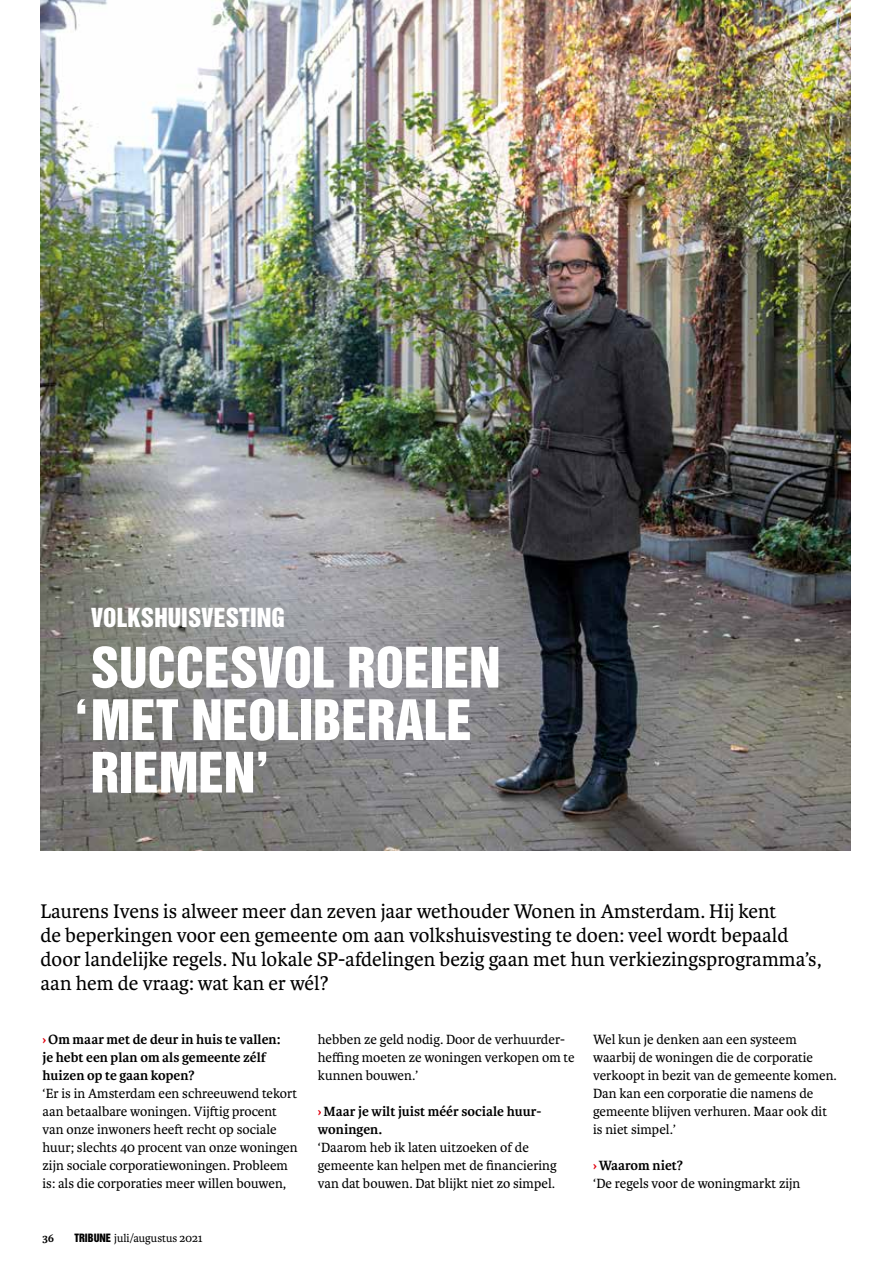
<style>
.page{position:relative;width:893px;height:1263px;background:#fff}
.page>*{position:absolute;margin:0;border:0;box-sizing:border-box;transform-origin:0 0}
.t1{font:51px "Helvetica Inserat LT Std";color:#fff}
.t2{font:24px "Helvetica Inserat LT Std";letter-spacing:.005em;color:#fff}
.t3{font:21px/24px "Karmina";color:#000}
.t4{font:14.25px/18px "Karmina";color:#000}
.t5{font:700 14.25px/18px "Karmina";color:#000}
.t6{font:12px "Karmina";color:#000}
.t7{font:700 12px "Karmina";color:#000}
.s1{color:#e30613}
.s2{font-weight:700;color:#e30613}
.s3{font-weight:700}
.s4{font-family:"Helvetica Inserat LT Std";font-size:10.5px}
</style>
<div class="page">
<img style="left:40px;top:0;width:810px;height:850px">
<h2 class="t2" style="left:91px;top:603px;width:195px">VOLKSHUISVESTING</h2>
<h1 class="t1" style="left:91px;top:637px;width:411px">SUCCESVOL ROEIEN</h1>
<h1 class="t1" style="left:74px;top:689px;width:399px">‘MET NEOLIBERALE</h1>
<h1 class="t1" style="left:91px;top:742px;width:180px">RIEMEN’</h1>
<p class="t3" style="left:40px;top:899px;width:783px">Laurens Ivens is alweer meer dan zeven jaar wethouder Wonen in Amsterdam. Hij kent<br>de beperkingen voor een gemeente om aan volkshuisvesting te doen: veel wordt bepaald door landelijke regels. Nu lokale SP-afdelingen bezig gaan met hun verkiezingsprogramma’s, aan hem de vraag: wat kan er wél?</p>
<p class="t4" style="left:318px;top:1031px;width:258px">hebben ze geld nodig. Door de verhuurder&shy;heffing moeten ze woningen verkopen om te kunnen bouwen.’</p>
<p class="t5" style="left:318px;top:1103px;width:225px"><span class="s1">›</span>Maar je wilt juist méér sociale huur&shy;woningen.</p>
<p class="t4" style="left:318px;top:1139px;width:240px">‘Daarom heb ik laten uitzoeken of de gemeente kan helpen met de financiering van dat bouwen. Dat blijkt niet zo simpel.</p>
<p class="t5" style="left:43px;top:1031px;width:240px"><span class="s1">›</span>Om maar met de deur in huis te vallen: je hebt een plan om als gemeente zélf huizen op te gaan kopen?</p>
<p class="t4" style="left:43px;top:1085px;width:257px">‘Er is in Amsterdam een schreeuwend tekort aan betaalbare woningen. Vijftig procent van onze inwoners heeft recht op sociale huur; slechts 40 procent van onze woningen zijn sociale corporatiewoningen. Probleem is: als die corporaties meer willen bouwen,</p>
<p class="t4" style="left:593px;top:1031px;width:245px">Wel kun je denken aan een systeem waarbij de woningen die de corporatie verkoopt in bezit van de gemeente komen.<br>Dan kan een corporatie die namens de gemeente blijven verhuren. Maar ook dit is niet simpel.’</p>
<p class="t4" style="left:593px;top:1157px;width:209px"><span class="s2">›</span><span class="s3">Waarom niet?<br></span>‘De regels voor de woningmarkt zijn</p>
<p class="t7" style="left:43px;top:1231px;width:13px">36</p>
<p class="t6" style="left:74px;top:1231px;width:130px"><span class="s4">TRIBUNE</span> juli/augustus 2021</p>
</div>
